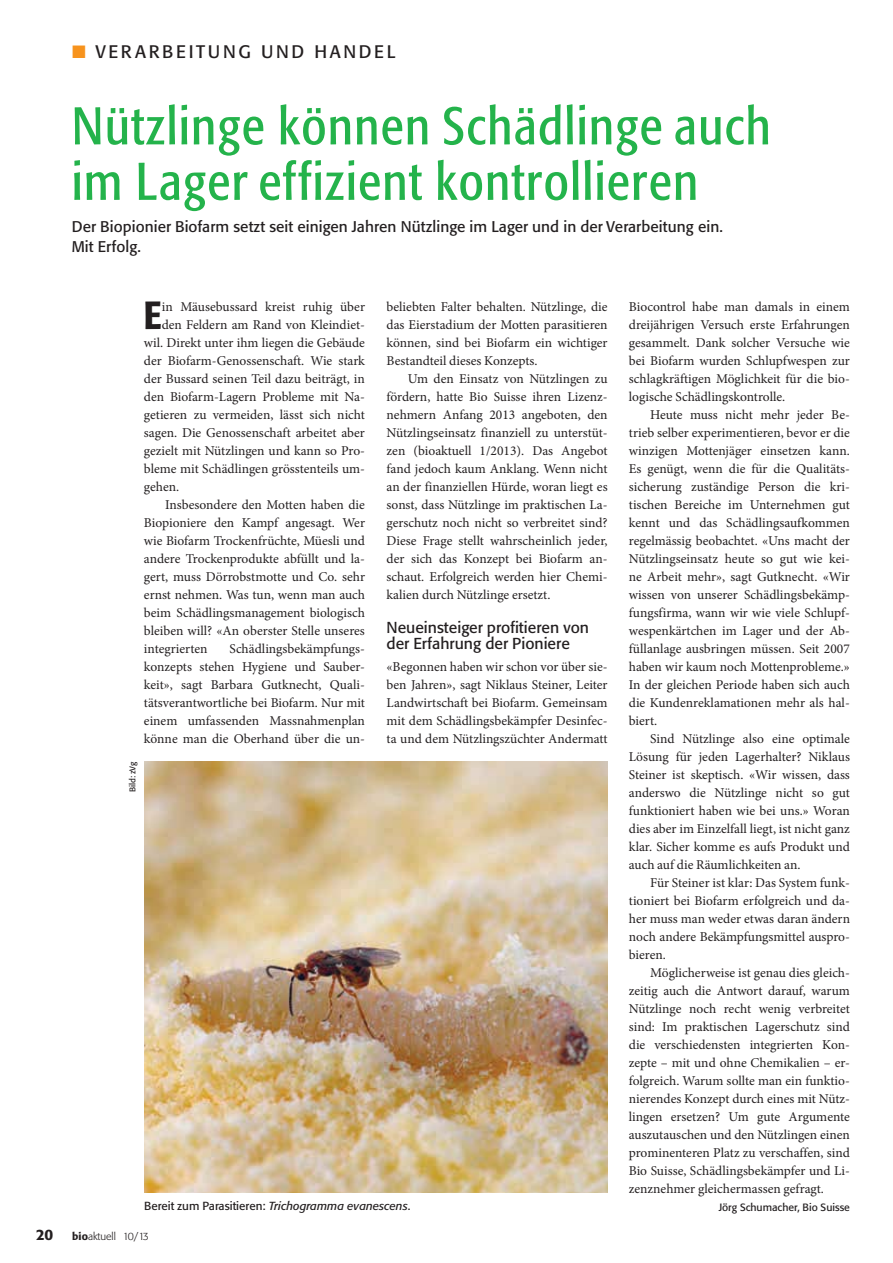
<style>
.page{position:relative;width:893px;height:1263px;background:#fff}
.page>*{position:absolute;margin:0;border:0;box-sizing:border-box;transform-origin:0 0}
.t1{font:condensed 52.5px/55.5px "Formata BQ";letter-spacing:.025em;color:#24b34b}
.t2{font:500 condensed 38.85px "Formata BQ";color:#231f20}
.t3{font:18px "Formata BQ";letter-spacing:.15em;color:#231f20}
.t4{font:15.75px/16.5px "Formata BQ";color:#231f20}
.t5{font:15.3px/19.8px "Formata BQ";letter-spacing:.005em;color:#231f20}
.t6{font:500 15px "Formata BQ";color:#231f20}
.t7{font:13.5px/18px "Minion Pro";color:#231f20;text-align:justify}
.t8{font:11.55px "Formata BQ";color:#231f20}
.t9{font:10.5px "Formata BQ";color:#231f20}
.t10{font:300 10.5px "Formata BQ";color:#231f20}
.t11{font:8.25px "Formata BQ";color:#231f20}
.s1{color:#f7931d}
.s2{font-style:italic}
.s3{font-weight:500}
</style>
<div class="page">
<img style="left:144px;top:761px;width:463px;height:431px">
<h3 class="t3" style="left:72px;top:42px;width:325px"><span class="s1">■</span> VERARBEITUNG UND HANDEL</h3>
<h1 class="t1" style="left:72px;top:101px;width:700px">Nützlinge können Schädlinge auch im Lager effizient kontrollieren</h1>
<p class="t5" style="left:72px;top:218px;width:653px">Der Biopionier Biofarm setzt seit einigen Jahren Nützlinge im Lager und in der Verarbeitung ein.<br>Mit Erfolg.</p>
<h2 class="t2" style="left:144px;top:292px;width:19px">E</h2>
<p class="t7" style="left:162px;top:299px;width:205px">in Mäusebussard kreist ruhig über</p>
<p class="t7" style="left:162px;top:317px;width:205px">den Feldern am Rand von Kleindiet-</p>
<p class="t7" style="left:144px;top:335px;width:222px">wil. Direkt unter ihm liegen die Gebäude</p>
<p class="t7" style="left:144px;top:353px;width:223px">der Biofarm-Genossenschaft. Wie stark</p>
<p class="t7" style="left:144px;top:371px;width:222px">der Bussard seinen Teil dazu beiträgt, in</p>
<p class="t7" style="left:144px;top:389px;width:223px">den Biofarm-Lagern Probleme mit Na-</p>
<p class="t7" style="left:144px;top:407px;width:222px">getieren zu vermeiden, lässt sich nicht</p>
<p class="t7" style="left:144px;top:425px;width:222px">sagen. Die Genossenschaft arbeitet aber</p>
<p class="t7" style="left:144px;top:443px;width:223px">gezielt mit Nützlingen und kann so Pro-</p>
<p class="t7" style="left:144px;top:461px;width:223px">bleme mit Schädlingen grösstenteils um-</p>
<p class="t7" style="left:144px;top:479px;width:37px">gehen.</p>
<p class="t7" style="left:165px;top:497px;width:201px">Insbesondere den Motten haben die</p>
<p class="t7" style="left:144px;top:515px;width:223px">Biopioniere den Kampf angesagt. Wer</p>
<p class="t7" style="left:144px;top:533px;width:223px">wie Biofarm Trockenfrüchte, Müesli und</p>
<p class="t7" style="left:144px;top:551px;width:223px">andere Trockenprodukte abfüllt und la-</p>
<p class="t7" style="left:144px;top:569px;width:223px">gert, muss Dörrobstmotte und Co. sehr</p>
<p class="t7" style="left:144px;top:587px;width:223px">ernst nehmen. Was tun, wenn man auch</p>
<p class="t7" style="left:144px;top:605px;width:222px">beim Schädlingsmanagement biologisch</p>
<p class="t7" style="left:144px;top:623px;width:222px">bleiben will? «An oberster Stelle unseres</p>
<p class="t7" style="left:144px;top:641px;width:65px">integrierten</p>
<p class="t7" style="left:144px;top:641px;width:223px;text-indent:85px">Schädlingsbekämpfungs&shy;konzepts stehen Hygiene und Sauber&shy;keit», sagt Barbara Gutknecht, Quali&shy;tätsverantwortliche bei Biofarm. Nur mit einem umfassenden Massnahmenplan könne man die Oberhand über die un-</p>
<p class="t11" style="left:129px;top:792px;width:32px;rotate:-90deg">Bild: zVg</p>
<p class="t7" style="left:387px;top:299px;width:223px">beliebten Falter behalten. Nützlinge, die das Eierstadium der Motten parasitieren können, sind bei Biofarm ein wichtiger Bestandteil dieses Konzepts.</p>
<p class="t7" style="left:387px;top:371px;width:223px;text-indent:21px">Um den Einsatz von Nützlingen zu fördern, hatte Bio Suisse ihren Lizenz&shy;nehmern Anfang 2013 angeboten, den Nützlingseinsatz finanziell zu unterstüt&shy;zen (bioaktuell 1/2013). Das Angebot fand jedoch kaum Anklang. Wenn nicht an der finanziellen Hürde, woran liegt es sonst, dass Nützlinge im praktischen La&shy;gerschutz noch nicht so verbreitet sind?<br>Diese Frage stellt wahrscheinlich jeder, der sich das Konzept bei Biofarm an&shy;schaut. Erfolgreich werden hier Chemi&shy;kalien durch Nützlinge ersetzt.</p>
<p class="t4" style="left:387px;top:620px;width:204px">Neueinsteiger profitieren von der Erfahrung der Pioniere</p>
<p class="t7" style="left:387px;top:659px;width:223px">«Begonnen haben wir schon vor über sie&shy;ben Jahren», sagt Niklaus Steiner, Leiter Landwirtschaft bei Biofarm. Gemeinsam mit dem Schädlingsbekämpfer Desinfec&shy;ta und dem Nützlingszüchter Andermatt</p>
<p class="t7" style="left:629px;top:299px;width:223px">Biocontrol habe man damals in einem dreijährigen Versuch erste Erfahrungen gesammelt. Dank solcher Versuche wie bei Biofarm wurden Schlupfwespen zur schlagkräftigen Möglichkeit für die bio&shy;logische Schädlingskontrolle.</p>
<p class="t7" style="left:629px;top:407px;width:223px;text-indent:21px">Heute muss nicht mehr jeder Be&shy;trieb selber experimentieren, bevor er die winzigen Mottenjäger einsetzen kann.<br>Es genügt, wenn die für die Qualitäts&shy;sicherung zuständige Person die kri&shy;tischen Bereiche im Unternehmen gut kennt und das Schädlingsaufkommen regelmässig beobachtet. «Uns macht der Nützlingseinsatz heute so gut wie kei&shy;ne Arbeit mehr», sagt Gutknecht. «Wir wissen von unserer Schädlingsbekämp&shy;fungsfirma, wann wir wie viele Schlupf&shy;wespenkärtchen im Lager und der Ab&shy;füllanlage ausbringen müssen. Seit 2007 haben wir kaum noch Mottenprobleme.» In der gleichen Periode haben sich auch die Kundenreklamationen mehr als hal&shy;biert.</p>
<p class="t7" style="left:629px;top:731px;width:223px;text-indent:21px">Sind Nützlinge also eine optimale Lösung für jeden Lagerhalter? Niklaus Steiner ist skeptisch. «Wir wissen, dass anderswo die Nützlinge nicht so gut funktioniert haben wie bei uns.» Woran dies aber im Einzelfall liegt, ist nicht ganz klar. Sicher komme es aufs Produkt und auch auf die Räumlichkeiten an.</p>
<p class="t7" style="left:629px;top:875px;width:223px;text-indent:21px">Für Steiner ist klar: Das System funk&shy;tioniert bei Biofarm erfolgreich und da&shy;her muss man weder etwas daran ändern noch andere Bekämpfungsmittel auspro&shy;bieren.</p>
<p class="t7" style="left:629px;top:965px;width:223px;text-indent:21px">Möglicherweise ist genau dies gleich&shy;zeitig auch die Antwort darauf, warum Nützlinge noch recht wenig verbreitet sind: Im praktischen Lagerschutz sind die verschiedensten integrierten Kon&shy;zepte – mit und ohne Chemikalien – er&shy;folgreich. Warum sollte man ein funktio&shy;nierendes Konzept durch eines mit Nütz&shy;lingen ersetzen? Um gute Argumente auszutauschen und den Nützlingen einen prominenteren Platz zu verschaffen, sind Bio Suisse, Schädlingsbekämpfer und Li&shy;zenznehmer gleichermassen gefragt.</p>
<p class="t8" style="left:144px;top:1201px;width:268px">Bereit zum Parasitieren: <span class="s2">Trichogramma evanescens</span>.</p>
<p class="t9" style="left:719px;top:1202px;width:133px">Jörg Schumacher, Bio Suisse</p>
<p class="t6" style="left:36px;top:1228px;width:19px">20</p>
<p class="t10" style="left:72px;top:1232px;width:78px"><span class="s3">bio</span>aktuell 10/13</p>
</div>
